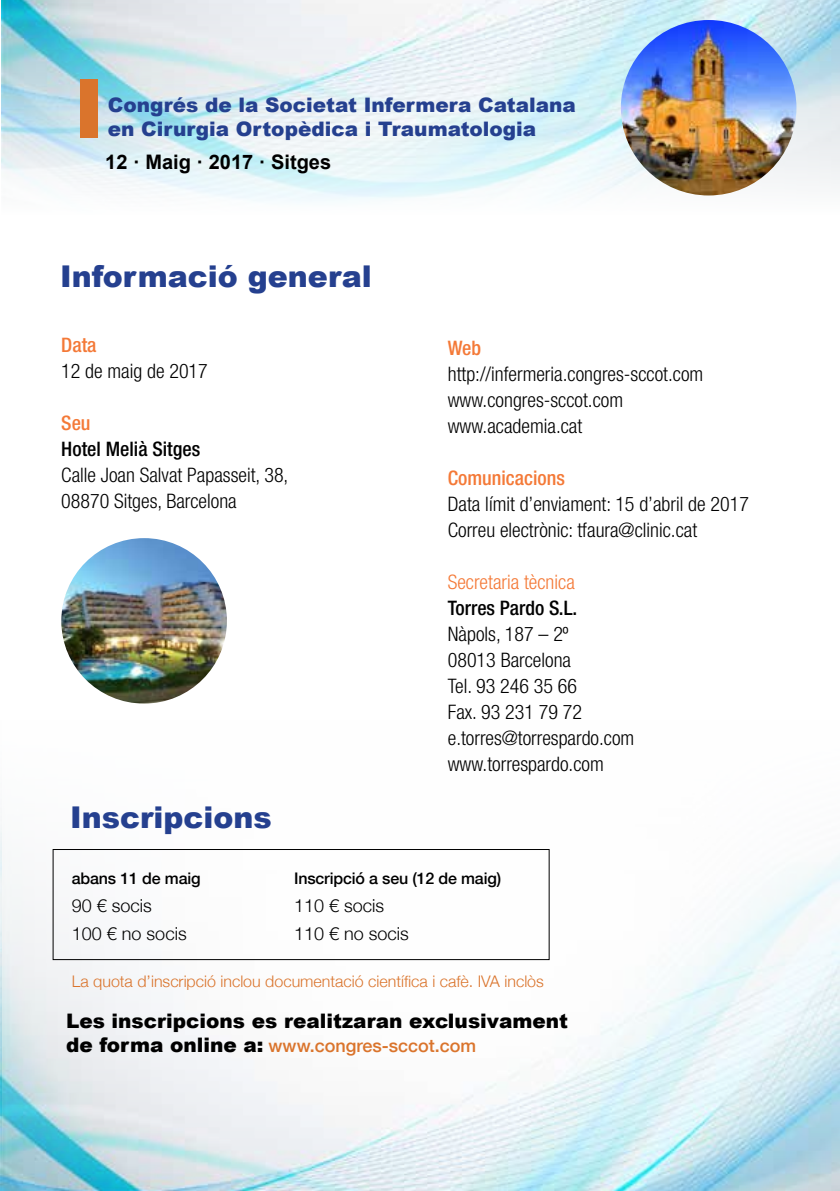
<style>
.page{position:relative;width:840px;height:1191px;background:#fff}
.page>*{position:absolute;margin:0;border:0;box-sizing:border-box;transform-origin:0 0}
.t1{font:900 81px "Arial";color:#da742c}
.t2{font:900 30px "Arial";color:#25408f}
.t3{font:300 condensed 20px/26px "Helvetica Neue LT Com";color:#000}
.t4{font:900 20px/24px "Arial";color:#25408f}
.t5{font:900 20px "Arial";color:#000}
.t6{font:500 condensed 20px "Helvetica Neue LT Com";color:#000}
.t7{font:500 condensed 20px "Helvetica Neue LT Com";color:#f47937}
.t8{font:700 20px "Arial";color:#000}
.t9{font:300 condensed 20px "Helvetica Neue LT Com";color:#f47937}
.t10{font:300 18px "Helvetica Neue";color:#000}
.t11{font:500 18px "Helvetica Neue";color:#da742c}
.t12{font:300 16px "Helvetica Neue";color:#da742c}
.t13{font:500 16px "Helvetica Neue";letter-spacing:-.01em;color:#000}
.s1{font-family:"Arial";font-weight:900;font-size:20px;color:#000}
</style>
<div class="page">
<img style="left:1px;top:0;width:838px;height:202px">
<img style="left:620px;top:20px;width:176px;height:175px;border-radius:88px">
<img style="left:0;top:825px;width:839px;height:366px">
<img style="left:61px;top:538px;width:166px;height:165px;border-radius:83px">
<div style="left:53px;top:849px;width:496px;height:110px;border:1px solid #000"></div>
<h1 class="t1" style="left:73px;top:49px;width:33px">I</h1>
<p class="t4" style="left:108px;top:92px;width:469px">Congrés de la Societat Infermera Catalana en Cirurgia Ortopèdica i Traumatologia</p>
<p class="t8" style="left:105px;top:149px;width:227px">12 · Maig · 2017 · Sitges</p>
<h2 class="t2" style="left:60px;top:254px;width:313px">Informació general</h2>
<p class="t7" style="left:61px;top:332px;width:37px">Data</p>
<p class="t3" style="left:61px;top:357px;width:148px">12 de maig de 2017</p>
<p class="t7" style="left:61px;top:410px;width:31px">Seu</p>
<p class="t6" style="left:61px;top:436px;width:140px">Hotel Melià Sitges</p>
<p class="t3" style="left:61px;top:461px;width:228px">Calle Joan Salvat Papasseit, 38,<br>08870 Sitges, Barcelona</p>
<h2 class="t2" style="left:70px;top:796px;width:203px">Inscripcions</h2>
<p class="t7" style="left:447px;top:336px;width:35px">Web</p>
<p class="t3" style="left:447px;top:360px;width:257px">http://infermeria.congres-sccot.com www.congres-sccot.com www.academia.cat</p>
<p class="t7" style="left:447px;top:466px;width:118px">Comunicacions</p>
<p class="t3" style="left:447px;top:490px;width:302px">Data límit d’enviament: 15 d’abril de 2017<br>Correu electrònic: tfaura@clinic.cat</p>
<p class="t9" style="left:447px;top:570px;width:128px">Secretaria tècnica</p>
<p class="t6" style="left:447px;top:596px;width:131px">Torres Pardo S.L.</p>
<p class="t3" style="left:447px;top:620px;width:188px">Nàpols, 187 – 2º<br>08013 Barcelona<br>Tel. 93 246 35 66<br>Fax. 93 231 79 72 e.torres@torrespardo.com www.torrespardo.com</p>
<p class="t13" style="left:72px;top:865px;width:130px">abans 11 de maig</p>
<p class="t13" style="left:294px;top:865px;width:208px">Inscripció a seu (12 de maig)</p>
<p class="t10" style="left:72px;top:890px;width:82px">90 € socis</p>
<p class="t10" style="left:294px;top:890px;width:92px">110 € socis</p>
<p class="t10" style="left:72px;top:919px;width:116px">100 € no socis</p>
<p class="t10" style="left:294px;top:919px;width:116px">110 € no socis</p>
<p class="t12" style="left:72px;top:968px;width:473px">La quota d’inscripció inclou documentació científica i cafè. IVA inclòs</p>
<p class="t5" style="left:66px;top:1006px;width:503px">Les inscripcions es realitzaran exclusivament</p>
<p class="t11" style="left:66px;top:1031px;width:411px"><span class="s1">de forma online a:</span> www.congres-sccot.com</p>
</div>
